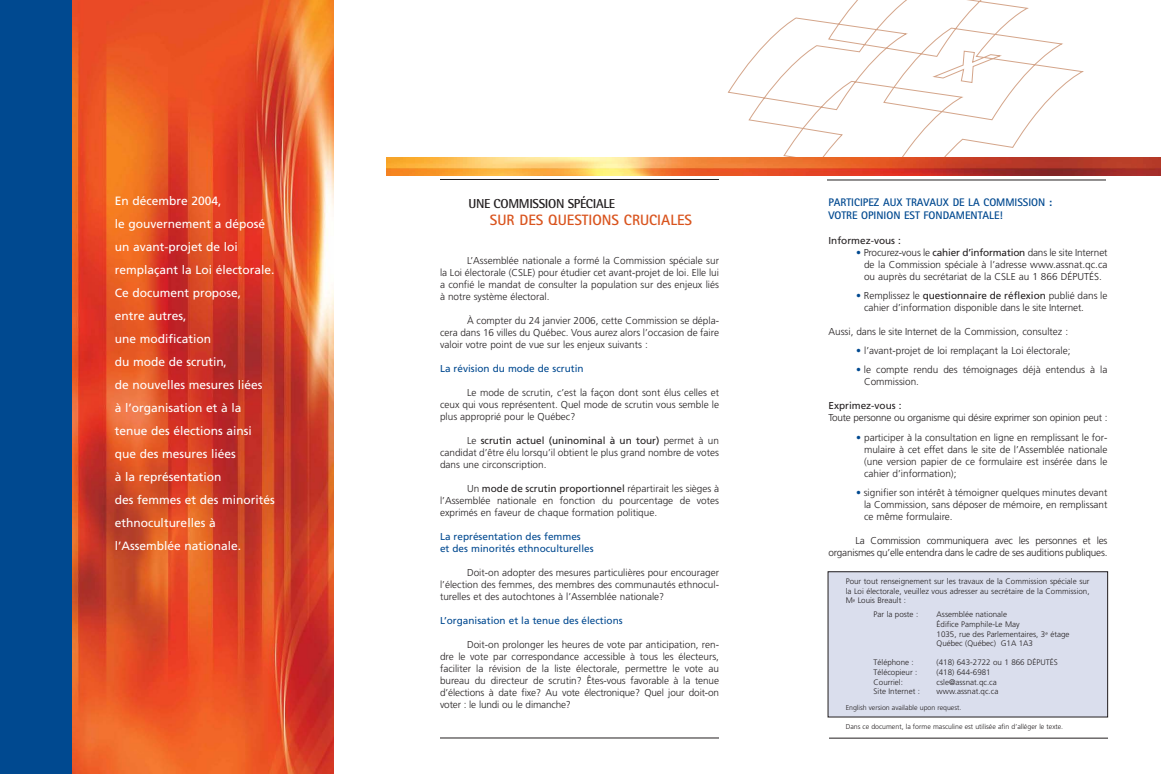
<style>
.page{position:relative;width:1161px;height:774px;background:#fff}
.page>*{position:absolute;margin:0;border:0;box-sizing:border-box;transform-origin:0 0}
.t1{font:700 15px "Rotis Sans Serif";color:#d9541e}
.t2{font:700 13px "Rotis Semi Sans";letter-spacing:-.025em;color:#231f20}
.t3{font:12px/23px "Frutiger";color:#fff}
.t4{font:700 11px/13.2px "Rotis Sans Serif";color:#004990}
.t5{font:300 10px/12px "Frutiger";color:#231f20;text-align:justify}
.t6{font:300 10px/12px "Frutiger";letter-spacing:-.02em;color:#231f20;text-align:right}
.t7{font:10px/12px "Frutiger";color:#004990}
.t8{font:10px "Frutiger";color:#231f20}
.t9{font:300 8px/9.6px "Frutiger";color:#231f20;text-align:justify}
.t10{font:300 7px "Frutiger";color:#231f20}
.s1{font-weight:400}
.s2{color:#004990}
</style>
<div class="page">
<div style="left:828px;top:572px;width:280px;height:145px;background:#dadeed"></div>
<img style="left:72px;top:0;width:262px;height:774px">
<svg style="left:728px;top:0;width:355px;height:158px"></svg>
<hr style="left:440px;top:179px;width:279px;height:1px;background:#231f20">
<hr style="left:440px;top:738px;width:279px;height:1px;background:#231f20">
<hr style="left:827px;top:180px;width:279px;height:1px;background:#231f20">
<img style="left:386px;top:158px;width:775px;height:17px">
<div style="left:0;top:0;width:72px;height:774px;background:#004990"></div>
<hr style="left:829px;top:738px;width:279px;height:1px;background:#231f20">
<p class="t3" style="left:115px;top:191px;width:162px">En décembre 2004,<br>le gouvernement a déposé un avant-projet de loi remplaçant la Loi électorale.<br>Ce document propose,<br>entre autres,<br>une modification<br>du mode de scrutin,<br>de nouvelles mesures liées<br>à l’organisation et à la tenue des élections ainsi que des mesures liées<br>à la représentation<br>des femmes et des minorités ethnoculturelles à l’Assemblée nationale.</p>
<h2 class="t2" style="left:468px;top:199px;width:148px">UNE COMMISSION SPÉCIALE</h2>
<h1 class="t1" style="left:490px;top:215px;width:204px">SUR DES QUESTIONS CRUCIALES</h1>
<p class="t5" style="left:440px;top:256px;width:281px;text-indent:27px">L’Assemblée nationale a formé la Commission spéciale sur la Loi électorale (CSLE) pour étudier cet avant-projet de loi. Elle lui a confié le mandat de consulter la population sur des enjeux liés à notre système électoral.</p>
<p class="t5" style="left:440px;top:316px;width:281px;text-indent:27px">À compter du 24 janvier 2006, cette Commission se dépla&shy;cera dans 16 villes du Québec. Vous aurez alors l’occasion de faire valoir votre point de vue sur les enjeux suivants :</p>
<p class="t7" style="left:440px;top:364px;width:145px">La révision du mode de scrutin</p>
<p class="t5" style="left:440px;top:388px;width:281px;text-indent:27px">Le mode de scrutin, c’est la façon dont sont élus celles et ceux qui vous représentent. Quel mode de scrutin vous semble le plus approprié pour le Québec?</p>
<p class="t5" style="left:440px;top:436px;width:281px;text-indent:27px">Le <span class="s1">scrutin actuel (uninominal à un tour)</span> permet à un candidat d’être élu lorsqu’il obtient le plus grand nombre de votes dans une circonscription.</p>
<p class="t5" style="left:440px;top:484px;width:281px;text-indent:27px">Un <span class="s1">mode de scrutin proportionnel</span> répartirait les sièges à l’Assemblée nationale en fonction du pourcentage de votes exprimés en faveur de chaque formation politique.</p>
<p class="t7" style="left:440px;top:532px;width:155px">La représentation des femmes<br>et des minorités ethnoculturelles</p>
<p class="t5" style="left:440px;top:568px;width:281px;text-indent:27px">Doit-on adopter des mesures particulières pour encourager l’élection des femmes, des membres des communautés ethnocul&shy;turelles et des autochtones à l’Assemblée nationale?</p>
<p class="t7" style="left:440px;top:616px;width:184px">L’organisation et la tenue des élections</p>
<p class="t5" style="left:440px;top:640px;width:281px;text-indent:27px">Doit-on prolonger les heures de vote par anticipation, ren&shy;dre le vote par correspondance accessible à tous les électeurs, faciliter la révision de la liste électorale, permettre le vote au bureau du directeur de scrutin? Êtes-vous favorable à la tenue d’élections à date fixe? Au vote électronique? Quel jour doit-on voter : le lundi ou le dimanche?</p>
<p class="t4" style="left:829px;top:196px;width:225px">PARTICIPEZ AUX TRAVAUX DE LA COMMISSION :<br>VOTRE OPINION EST FONDAMENTALE!</p>
<p class="t8" style="left:829px;top:236px;width:74px">Informez-vous :</p>
<p class="t5" style="left:864px;top:247px;width:245px;text-indent:-8px"><span class="s2">•</span> Procurez-vous le <span class="s1">cahier d’information</span> dans le site Internet de la Commission spéciale à l’adresse www.assnat.qc.ca ou auprès du secrétariat de la CSLE au 1 866 DÉPUTÉS.</p>
<p class="t5" style="left:864px;top:290px;width:245px;text-indent:-8px"><span class="s2">•</span> Remplissez le <span class="s1">questionnaire de réflexion</span> publié dans le cahier d’information disponible dans le site Internet.</p>
<p class="t5" style="left:829px;top:326px;width:241px">Aussi, dans le site Internet de la Commission, consultez :</p>
<p class="t5" style="left:856px;top:346px;width:216px"><span class="s2">•</span> l’avant-projet de loi remplaçant la Loi électorale;</p>
<p class="t5" style="left:864px;top:365px;width:245px;text-indent:-8px"><span class="s2">•</span> le compte rendu des témoignages déjà entendus à la<br>Commission.</p>
<p class="t8" style="left:829px;top:402px;width:75px">Exprimez-vous :</p>
<p class="t6" style="left:829px;top:413px;width:281px">Toute personne ou organisme qui désire exprimer son opinion peut :</p>
<p class="t5" style="left:864px;top:432px;width:245px;text-indent:-8px"><span class="s2">•</span> participer à la consultation en ligne en remplissant le for&shy;mulaire à cet effet dans le site de l’Assemblée nationale (une version papier de ce formulaire est insérée dans le cahier d’information);</p>
<p class="t5" style="left:864px;top:487px;width:245px;text-indent:-8px"><span class="s2">•</span> signifier son intérêt à témoigner quelques minutes devant la Commission, sans déposer de mémoire, en remplissant ce même formulaire.</p>
<p class="t6" style="left:829px;top:535px;width:281px">La Commission communiquera avec les personnes et les organismes qu’elle entendra dans le cadre de ses auditions publiques.</p>
<p class="t9" style="left:846px;top:577px;width:245px">Pour tout renseignement sur les travaux de la Commission spéciale sur la Loi électorale, veuillez vous adresser au secrétaire de la Commission, M<sup>e</sup> Louis Breault :</p>
<p class="t9" style="left:874px;top:610px;width:46px">Par la poste :</p>
<p class="t9" style="left:937px;top:610px;width:134px;text-align:left">Assemblée nationale<br>Édifice Pamphile-Le May<br>1035, rue des Parlementaires, 3<sup>e</sup> étage<br>Québec (Québec) G1A 1A3</p>
<p class="t9" style="left:874px;top:658px;width:42px">Téléphone :</p>
<p class="t9" style="left:937px;top:658px;width:123px">(418) 643-2722 ou 1 866 DÉPUTÉS</p>
<p class="t9" style="left:874px;top:668px;width:45px">Télécopieur :</p>
<p class="t9" style="left:937px;top:668px;width:56px">(418) 644-6981</p>
<p class="t9" style="left:874px;top:678px;width:31px">Courriel:</p>
<p class="t9" style="left:937px;top:678px;width:62px">csle@assnat.qc.ca</p>
<p class="t9" style="left:874px;top:687px;width:48px">Site Internet :</p>
<p class="t9" style="left:937px;top:687px;width:63px">www.assnat.qc.ca</p>
<p class="t10" style="left:846px;top:704px;width:117px">English version available upon request.</p>
<p class="t10" style="left:846px;top:723px;width:219px">Dans ce document, la forme masculine est utilisée afin d’alléger le texte.</p>
</div>
